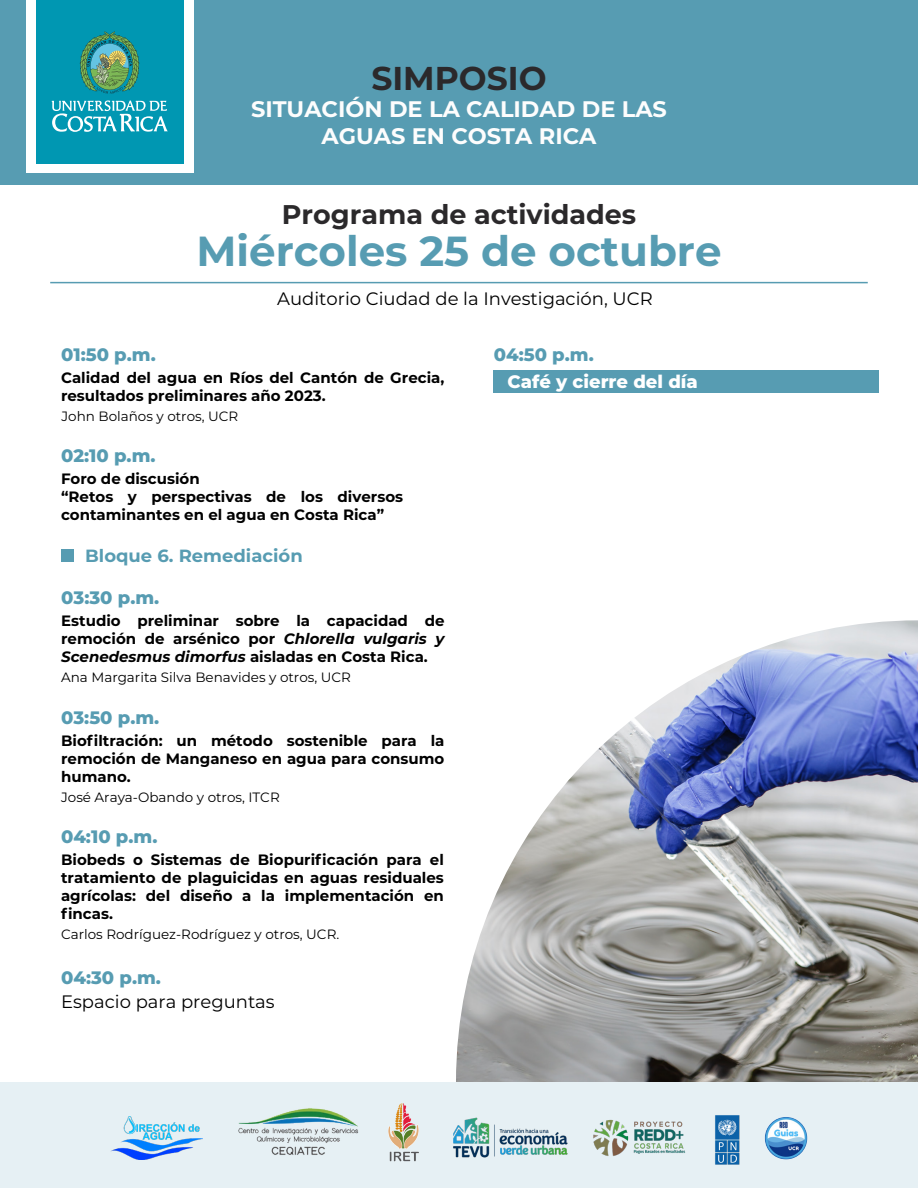
<style>
.page{position:relative;width:918px;height:1188px;background:#fff}
.page>*{position:absolute;margin:0;border:0;box-sizing:border-box;transform-origin:0 0}
.t1{font:700 42px "Montserrat";color:#579cb2}
.t2{font:700 33px "Montserrat";color:#2b292b}
.t3{font:700 27px "Montserrat";color:#2b292b}
.t4{font:700 22.5px/27px "Montserrat";color:#fdfdfd;text-align:center}
.t5{font:800 18px "Montserrat";color:#579cb2}
.t6{font:18px "Montserrat";color:#000}
.t7{font:800 18px "Montserrat";color:#fff}
.t8{font:700 17.7px "Montserrat";color:#579cb2}
.t9{font:700 15px/18px "Montserrat";color:#000;text-align:justify}
.t10{font:100 13.5px "Montserrat";color:#000}
.s1{font-style:italic}
</style>
<div class="page">
<img style="left:456px;top:620px;width:462px;height:463px">
<div style="left:494px;top:370px;width:385px;height:23px;background:#579cb2"></div>
<div style="left:0;top:0;width:918px;height:185px;background:#579cb2"></div>
<div style="left:61px;top:550px;width:12px;height:12px;background:#579cb2"></div>
<hr style="left:50px;top:282px;width:818px;height:1px;background:#579cb2">
<div style="left:0;top:1083px;width:918px;height:105px;background:#e6f0f4"></div>
<img style="left:111px;top:1117px;width:92px;height:43px">
<img style="left:389px;top:1104px;width:30px;height:58px">
<img style="left:238px;top:1108px;width:121px;height:47px">
<img style="left:453px;top:1117px;width:115px;height:41px">
<img style="left:715px;top:1115px;width:25px;height:50px">
<img style="left:593px;top:1119px;width:93px;height:37px">
<img style="left:765px;top:1117px;width:42px;height:42px;border-radius:21px">
<div style="left:26px;top:0;width:167px;height:173px;background:#fff"></div>
<div style="left:36px;top:0;width:148px;height:163px;background:#0097b2"></div>
<svg style="left:52px;top:100px;width:116px;height:32px"></svg>
<svg style="left:80px;top:32px;width:59px;height:62px"></svg>
<h2 class="t2" style="left:371px;top:55px;width:177px">SIMPOSIO</h2>
<h3 class="t4" style="left:251px;top:94px;width:417px">SITUACIÓN DE LA CALIDAD DE LAS<br>AGUAS EN COSTA RICA</h3>
<h3 class="t3" style="left:282px;top:195px;width:356px">Programa de actividades</h3>
<p class="t5" style="left:61px;top:341px;width:96px">01:50 p.m.</p>
<h1 class="t1" style="left:196px;top:221px;width:527px">Miércoles 25 de octubre</h1>
<p class="t6" style="left:277px;top:287px;width:377px">Auditorio Ciudad de la Investigación, UCR</p>
<p class="t5" style="left:494px;top:341px;width:102px">04:50 p.m.</p>
<p class="t9" style="left:61px;top:368px;width:385px">Calidad del agua en Ríos del Cantón de Grecia, resultados preliminares año 2023.</p>
<p class="t10" style="left:62px;top:407px;width:178px">John Bolaños y otros, UCR</p>
<p class="t5" style="left:61px;top:443px;width:96px">02:10 p.m.</p>
<p class="t9" style="left:61px;top:469px;width:344px;text-align:left">Foro de discusión<br>“Retos y perspectivas de los diversos contaminantes en el agua en Costa Rica”</p>
<p class="t8" style="left:85px;top:543px;width:219px">Bloque 6. Remediación</p>
<p class="t5" style="left:61px;top:585px;width:100px">03:30 p.m.</p>
<p class="t9" style="left:61px;top:611px;width:385px">Estudio preliminar sobre la capacidad de remoción de arsénico por <span class="s1">Chlorella vulgaris y Scenedesmus dimorfus</span> aisladas en Costa Rica.</p>
<p class="t10" style="left:61px;top:669px;width:291px">Ana Margarita Silva Benavides y otros, UCR</p>
<p class="t5" style="left:61px;top:704px;width:100px">03:50 p.m.</p>
<p class="t9" style="left:61px;top:731px;width:385px">Biofiltración: un método sostenible para la remoción de Manganeso en agua para consumo humano.</p>
<p class="t10" style="left:61px;top:788px;width:220px">José Araya-Obando y otros, ITCR</p>
<p class="t5" style="left:61px;top:823px;width:98px">04:10 p.m.</p>
<p class="t9" style="left:61px;top:850px;width:384px">Biobeds o Sistemas de Biopurificación para el tratamiento de plaguicidas en aguas residuales agrícolas: del diseño a la implementación en fincas.</p>
<p class="t10" style="left:61px;top:925px;width:280px">Carlos Rodríguez-Rodríguez y otros, UCR.</p>
<p class="t5" style="left:61px;top:964px;width:101px">04:30 p.m.</p>
<p class="t6" style="left:61px;top:990px;width:215px">Espacio para preguntas</p>
<p class="t7" style="left:508px;top:368px;width:192px">Café y cierre del día</p>
</div>
